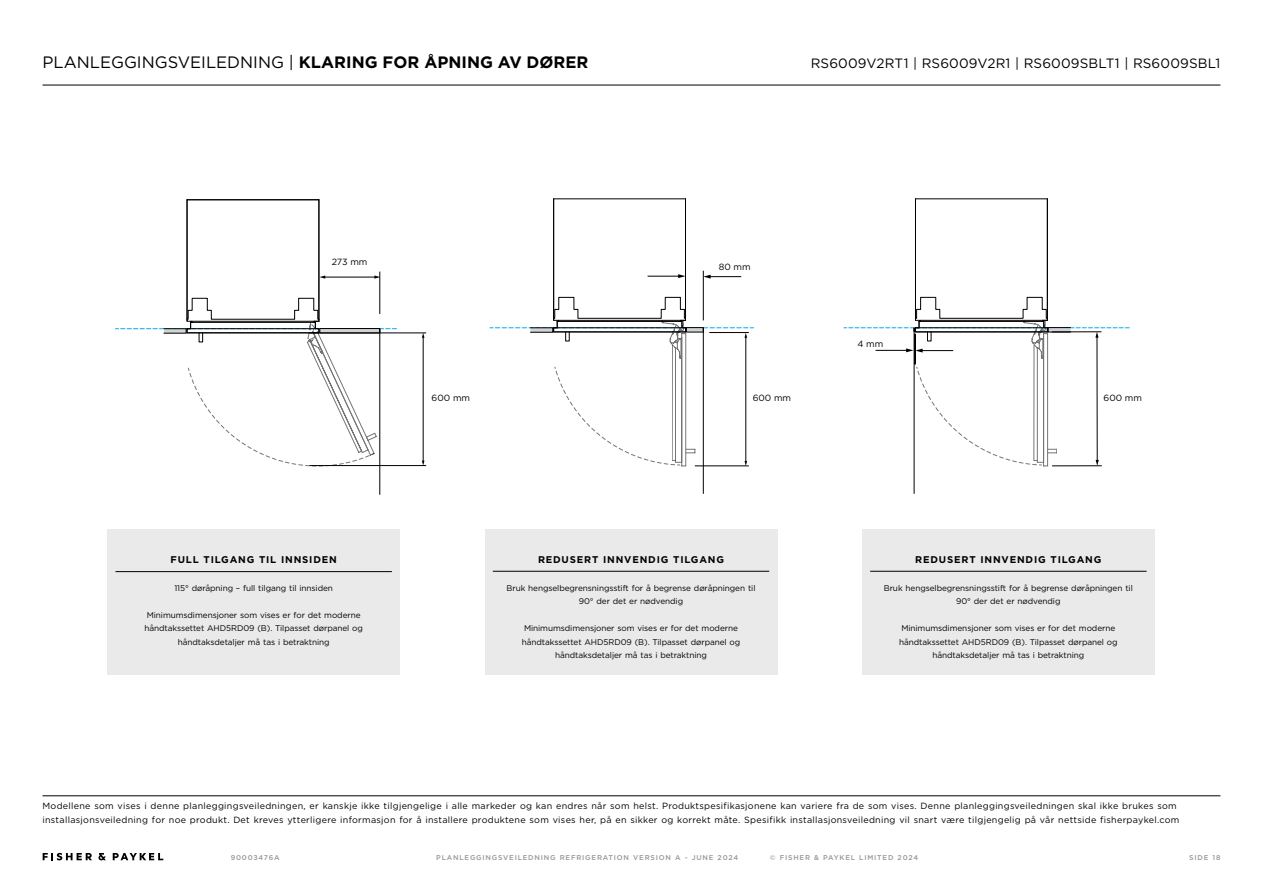
<style>
.page{position:relative;width:1263px;height:893px;background:#fff}
.page>*{position:absolute;margin:0;border:0;box-sizing:border-box;transform-origin:0 0}
.t1{font:16.5px "Gotham";color:#000}
.t2{font:13.5px "Gotham";letter-spacing:.01em;color:#000}
.t3{font:700 9.75px "Gotham";letter-spacing:.085em;color:#000}
.t4{font:9px/13.5px "Gotham";letter-spacing:.03em;color:#000}
.t5{font:8.25px/13.5px "Gotham";letter-spacing:-.01em;color:#000;text-align:center}
.t6{font:500 6.9px "Gotham";letter-spacing:.115em;color:#939598}
.s1{font-weight:700}
</style>
<div class="page">
<hr style="left:43px;top:85px;width:1177px;height:1px;background:#000">
<hr style="left:43px;top:795px;width:1177px;height:1px;background:#000">
<svg style="left:43px;top:853px;width:49px;height:7px"></svg>
<svg style="left:98px;top:853px;width:8px;height:7px"></svg>
<svg style="left:113px;top:853px;width:50px;height:7px"></svg>
<hr style="left:379px;top:329px;width:1px;height:165px;background:#000">
<svg style="left:115px;top:199px;width:283px;height:267px"></svg>
<hr style="left:914px;top:328px;width:1px;height:165px;background:#000">
<svg style="left:844px;top:198px;width:285px;height:268px"></svg>
<hr style="left:703px;top:328px;width:1px;height:165px;background:#000">
<hr style="left:309px;top:333px;width:117px;height:1px;background:#000">
<hr style="left:309px;top:465px;width:117px;height:1px;background:#000">
<hr style="left:423px;top:337px;width:1px;height:125px;background:#000">
<hr style="left:695px;top:466px;width:54px;height:1px;background:#000">
<svg style="left:490px;top:198px;width:263px;height:268px"></svg>
<div style="left:107px;top:529px;width:293px;height:146px;background:#eaeaeb"></div>
<hr style="left:115px;top:571px;width:277px;height:1px;background:#000">
<div style="left:485px;top:529px;width:292px;height:146px;background:#eaeaeb"></div>
<hr style="left:493px;top:571px;width:276px;height:1px;background:#000">
<div style="left:862px;top:529px;width:293px;height:146px;background:#eaeaeb"></div>
<hr style="left:870px;top:571px;width:276px;height:1px;background:#000">
<h1 class="t1" style="left:43px;top:52px;width:547px">PLANLEGGINGSVEILEDNING | <span class="s1">KLARING FOR ÅPNING AV DØRER</span></h1>
<h2 class="t2" style="left:811px;top:55px;width:411px">RS6009V2RT1 | RS6009V2R1 | RS6009SBLT1 | RS6009SBL1</h2>
<p class="t4" style="left:332px;top:255px;width:37px">273 mm</p>
<p class="t3" style="left:171px;top:553px;width:168px">FULL TILGANG TIL INNSIDEN</p>
<p class="t5" style="left:174px;top:581px;width:160px">115° døråpning – full tilgang til innsiden</p>
<p class="t5" style="left:144px;top:608px;width:220px">Minimumsdimensjoner som vises er for det moderne håndtakssettet AHD5RD09 (B). Tilpasset dørpanel og håndtaksdetaljer må tas i betraktning</p>
<p class="t4" style="left:719px;top:260px;width:33px">80 mm</p>
<p class="t4" style="left:432px;top:391px;width:40px">600 mm</p>
<p class="t4" style="left:753px;top:391px;width:40px">600 mm</p>
<p class="t3" style="left:538px;top:553px;width:188px">REDUSERT INNVENDIG TILGANG</p>
<p class="t5" style="left:506px;top:581px;width:251px">Bruk hengselbegrensningsstift for å begrense døråpningen til<br>90° der det er nødvendig</p>
<p class="t5" style="left:522px;top:621px;width:220px">Minimumsdimensjoner som vises er for det moderne håndtakssettet AHD5RD09 (B). Tilpasset dørpanel og håndtaksdetaljer må tas i betraktning</p>
<p class="t4" style="left:857px;top:336px;width:27px">4 mm</p>
<p class="t4" style="left:1103px;top:391px;width:40px">600 mm</p>
<p class="t3" style="left:915px;top:553px;width:188px">REDUSERT INNVENDIG TILGANG</p>
<p class="t5" style="left:884px;top:581px;width:251px">Bruk hengselbegrensningsstift for å begrense døråpningen til<br>90° der det er nødvendig</p>
<p class="t5" style="left:899px;top:621px;width:220px">Minimumsdimensjoner som vises er for det moderne håndtakssettet AHD5RD09 (B). Tilpasset dørpanel og håndtaksdetaljer må tas i betraktning</p>
<p class="t4" style="left:43px;top:799px;width:1138px">Modellene som vises i denne planleggingsveiledningen, er kanskje ikke tilgjengelige i alle markeder og kan endres når som helst. Produktspesifikasjonene kan variere fra de som vises. Denne planleggingsveiledningen skal ikke brukes som installasjonsveiledning for noe produkt. Det kreves ytterligere informasjon for å installere produktene som vises her, på en sikker og korrekt måte. Spesifikk installasjonsveiledning vil snart være tilgjengelig på vår nettside fisherpaykel.com</p>
<p class="t6" style="left:231px;top:853px;width:50px">90003476A</p>
<p class="t6" style="left:436px;top:853px;width:303px">PLANLEGGINGSVEILEDNING REFRIGERATION VERSION A - JUNE 2024</p>
<p class="t6" style="left:770px;top:853px;width:150px">© FISHER &amp; PAYKEL LIMITED 2024</p>
<p class="t6" style="left:1189px;top:853px;width:33px">SIDE 18</p>
</div>
